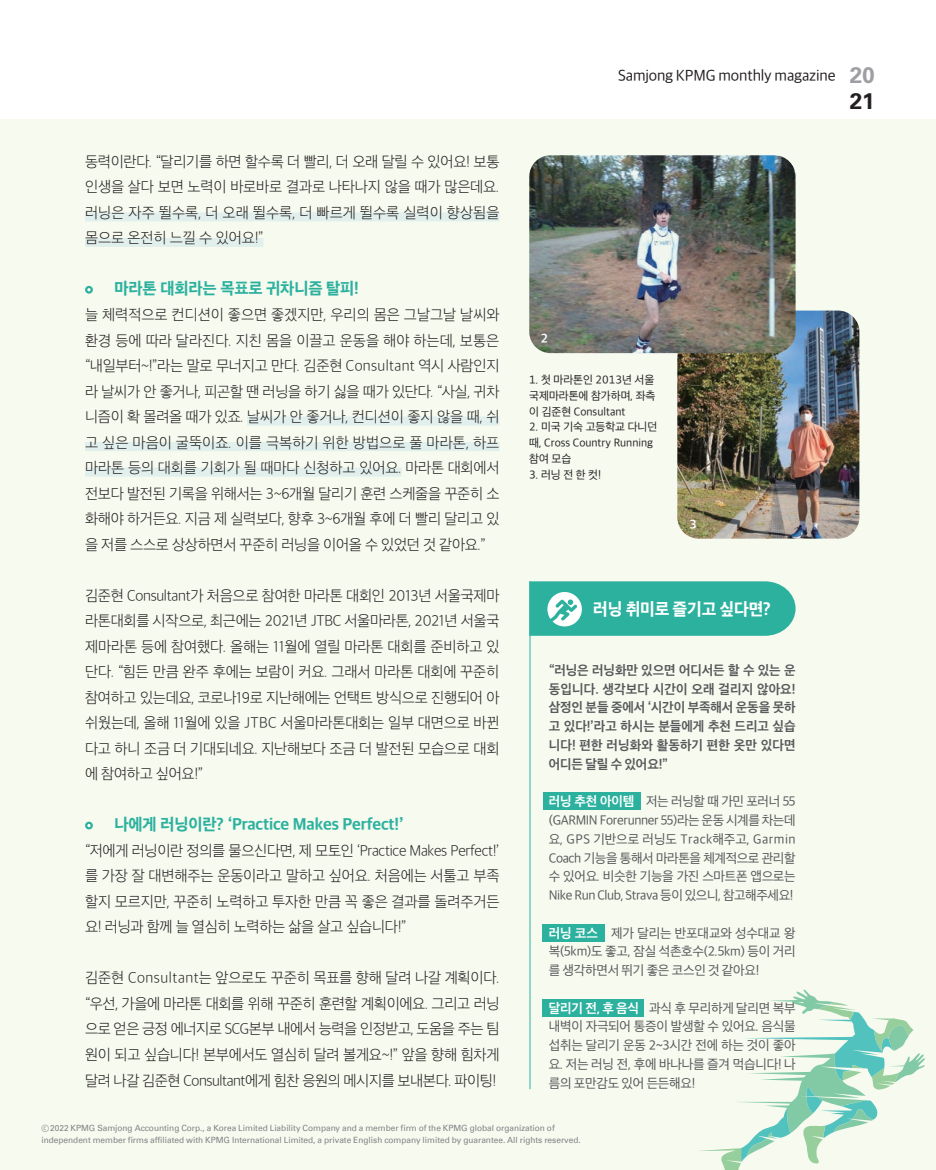
<style>
.page{position:relative;width:936px;height:1170px;background:#fff}
.page>*{position:absolute;margin:0;border:0;box-sizing:border-box;transform-origin:0 0}
.t1{font:700 22.5px "Univers LT Std";color:#9d9fa2}
.t2{font:700 22.5px "Univers LT Std";color:#231f20}
.t3{font:16.5px "SD Gothic Neoa h Ex Bd";letter-spacing:-.01em;color:#fff}
.t4{font:15.75px "SD Gothic Neoa Uni h Eb";letter-spacing:-.01em;color:#2db19f}
.t5{font:15px "SD Gothic Neoa Uni d Rg";letter-spacing:-.01em;color:#231f20}
.t6{font:14.55px/25.5px "SD Gothic Neoa b Ult Lt";letter-spacing:-.02em;color:#231f20;text-align:justify}
.t7{font:14.55px/25.5px "SD Gothic Neoa Uni b Ul";color:#231f20}
.t8{font:12.75px/18.8px "SD Gothic Neoa d Rg";letter-spacing:-.015em;color:#57585a;text-align:justify}
.t9{font:12.75px/18.8px "SD Gothic Neoa g Bd";color:#57585a;text-align:justify}
.t10{font:12px "SD Gothic Neoa Uni g Bd";color:#fff}
.t11{font:10.95px/15.8px "SD Gothic Neoa Uni d Rg";color:#231f20;text-align:justify}
.t12{font:8.55px/12.5px "Universfor KPMG";color:#808285}
.s1{font-family:"SD Gothic Neoa b Ult Lt"}
.s2{font-family:"SD Gothic Neoa g Bd";color:#fff}
.s3{font-family:"SD Gothic Neoa Uni b Ul"}
</style>
<div class="page">
<div style="left:0;top:119px;width:935px;height:1050px;background:#f6faef"></div>
<img style="left:677px;top:310px;width:182px;height:228px">
<img style="left:529px;top:155px;width:266px;height:198px">
<svg style="left:700px;top:989px;width:225px;height:180px"></svg>
<div style="left:542px;top:792px;width:98px;height:17px;background:#2db19f"></div>
<div style="left:542px;top:999px;width:101px;height:17px;background:#2db19f"></div>
<div style="left:542px;top:924px;width:63px;height:17px;background:#2db19f"></div>
<hr style="left:529px;top:581px;width:1px;height:508px;background:#2db19f">
<div style="left:85px;top:212px;width:414px;height:9px;background:#e1f0ed"></div>
<div style="left:85px;top:238px;width:178px;height:9px;background:#e1f0ed"></div>
<div style="left:247px;top:416px;width:252px;height:9px;background:#e1f0ed"></div>
<div style="left:85px;top:442px;width:414px;height:9px;background:#e1f0ed"></div>
<div style="left:85px;top:467px;width:316px;height:9px;background:#e1f0ed"></div>
<div style="left:85px;top:286px;width:8px;height:7px;border:2px solid #2db19f;border-radius:50%"></div>
<div style="left:85px;top:821px;width:8px;height:8px;border:2px solid #2db19f;border-radius:50%"></div>
<svg style="left:529px;top:581px;width:266px;height:54px;background:#3cb6a5"></svg>
<p class="t5" style="left:618px;top:68px;width:219px">Samjong KPMG monthly magazine</p>
<h1 class="t1" style="left:849px;top:61px;width:27px">20</h1>
<h1 class="t2" style="left:849px;top:88px;width:27px">21</h1>
<p class="t6" style="left:85px;top:149px;width:416px">동력이란다. “달리기를 하면 할수록 더 빨리, 더 오래 달릴 수 있어요! 보통 인생을 살다 보면 노력이 바로바로 결과로 나타나지 않을 때가 많은데요.</p>
<p class="t7" style="left:85px;top:200px;width:416px">러닝은 자주 뛸수록, 더 오래 뛸수록, 더 빠르게 뛸수록 실력이 향상됨을 몸으로 온전히 느낄 수 있어요!”</p>
<p class="t4" style="left:114px;top:281px;width:246px">마라톤 대회라는 목표로 귀차니즘 탈피!</p>
<p class="t6" style="left:85px;top:302px;width:416px">늘 체력적으로 컨디션이 좋으면 좋겠지만, 우리의 몸은 그날그날 날씨와 환경 등에 따라 달라진다. 지친 몸을 이끌고 운동을 해야 하는데, 보통은 “내일부터~!”라는 말로 무너지고 만다. 김준현 Consultant 역시 사람인지 라 날씨가 안 좋거나, 피곤할 땐 러닝을 하기 싫을 때가 있단다. “사실, 귀차</p>
<p class="t7" style="left:85px;top:404px;width:416px;text-align:justify"><span class="s1">니즘이 확 몰려올 때가 있죠.</span> 날씨가 안 좋거나, 컨디션이 좋지 않을 때, 쉬 고 싶은 마음이 굴뚝이죠. 이를 극복하기 위한 방법으로 풀 마라톤, 하프 마라톤 등의 대회를 기회가 될 때마다 신청하고 있어요. <span class="s1">마라톤 대회에서</span></p>
<p class="t6" style="left:85px;top:480px;width:416px">전보다 발전된 기록을 위해서는 3~6개월 달리기 훈련 스케줄을 꾸준히 소 화해야 하거든요. 지금 제 실력보다, 향후 3~6개월 후에 더 빨리 달리고 있 을 저를 스스로 상상하면서 꾸준히 러닝을 이어올 수 있었던 것 같아요.”</p>
<p class="t6" style="left:85px;top:582px;width:416px">김준현 Consultant가 처음으로 참여한 마라톤 대회인 2013년 서울국제마 라톤대회를 시작으로, 최근에는 2021년 JTBC 서울마라톤, 2021년 서울국 제마라톤 등에 참여했다. 올해는 11월에 열릴 마라톤 대회를 준비하고 있 단다. “힘든 만큼 완주 후에는 보람이 커요. 그래서 마라톤 대회에 꾸준히 참여하고 있는데요, 코로나19로 지난해에는 언택트 방식으로 진행되어 아 쉬웠는데, 올해 11월에 있을 JTBC 서울마라톤대회는 일부 대면으로 바뀐 다고 하니 조금 더 기대되네요. 지난해보다 조금 더 발전된 모습으로 대회 에 참여하고 싶어요!”</p>
<p class="t4" style="left:114px;top:816px;width:291px">나에게 러닝이란? ‘Practice Makes Perfect!’</p>
<p class="t6" style="left:85px;top:837px;width:416px">“저에게 러닝이란 정의를 물으신다면, 제 모토인 ‘Practice Makes Perfect!’ 를 가장 잘 대변해주는 운동이라고 말하고 싶어요. 처음에는 서툴고 부족 할지 모르지만, 꾸준히 노력하고 투자한 만큼 꼭 좋은 결과를 돌려주거든 요! 러닝과 함께 늘 열심히 노력하는 삶을 살고 싶습니다!”</p>
<p class="t6" style="left:85px;top:965px;width:416px">김준현 Consultant는 앞으로도 꾸준히 목표를 향해 달려 나갈 계획이다. “우선, 가을에 마라톤 대회를 위해 꾸준히 훈련할 계획이에요. 그리고 러닝 으로 얻은 긍정 에너지로 SCG본부 내에서 능력을 인정받고, 도움을 주는 팀 원이 되고 싶습니다! 본부에서도 열심히 달려 볼게요~!” 앞을 향해 힘차게 달려 나갈 김준현 Consultant에게 힘찬 응원의 메시지를 보내본다. 파이팅!</p>
<p class="t10" style="left:541px;top:332px;width:9px">2</p>
<p class="t11" style="left:529px;top:372px;width:128px">1. 첫 마라톤인 2013년 서울 국제마라톤에 참가하며, 좌측 이 김준현 Consultant</p>
<p class="t11" style="left:529px;top:419px;width:130px;text-align:left">2. 미국 기숙 고등학교 다니던 때, Cross Country Running 참여 모습</p>
<p class="t11" style="left:529px;top:466px;width:73px">3. 러닝 전 한 컷!</p>
<p class="t10" style="left:689px;top:518px;width:9px">3</p>
<p class="t3" style="left:593px;top:601px;width:179px">러닝 취미로 즐기고 싶다면?</p>
<p class="t9" style="left:549px;top:660px;width:248px">“러닝은 러닝화만 있으면 어디서든 할 수 있는 운 동입니다. 생각보다 시간이 오래 걸리지 않아요! 삼정인 분들 중에서 ‘시간이 부족해서 운동을 못하 고 있다!’라고 하시는 분들에게 추천 드리고 싶습 니다! 편한 러닝화와 활동하기 편한 옷만 있다면 어디든 달릴 수 있어요!”</p>
<p class="t8" style="left:549px;top:792px;width:248px"><span class="s2">러닝 추천 아이템</span> 저는 러닝할 때 가민 포러너 55 (GARMIN Forerunner 55)라는 운동 시계를 차는데 요, GPS 기반으로 러닝도 Track해주고, Garmin Coach 기능을 통해서 마라톤을 체계적으로 관리할 수 있어요. 비슷한 기능을 가진 스마트폰 앱으로는 Nike Run Club, Strava 등이 있으니, 참고해주세요!</p>
<p class="t8" style="left:549px;top:923px;width:248px"><span class="s2">러닝 코스</span> 제가 달리는 반포대교와 성수대교 왕 복(5km)도 좋고, 잠실 석촌호수(2.5km) 등이 거리 를 생각하면서 뛰기 좋은 코스인 것 같아요!</p>
<p class="t8" style="left:549px;top:998px;width:248px"><span class="s2">달리기 전, 후 음식</span> 과식 후 무리하게 달리면 복부 내벽이 자극되어 통증이 발생할 수 있어요. 음식물 섭취는 달리기 운동 2~3시간 전에 하는 것이 좋아 요. 저는 러닝 전, 후에 바나나를 즐겨 먹습니다! 나 름의 포만감도 있어 든든해요!</p>
<p class="t12" style="left:41px;top:1121px;width:541px"><span class="s3">ⓒ</span> 2022 KPMG Samjong Accounting Corp., a Korea Limited Liability Company and a member firm of the KPMG global organization of independent member firms affiliated with KPMG International Limited, a private English company limited by guarantee. All rights reserved.</p>
</div>
